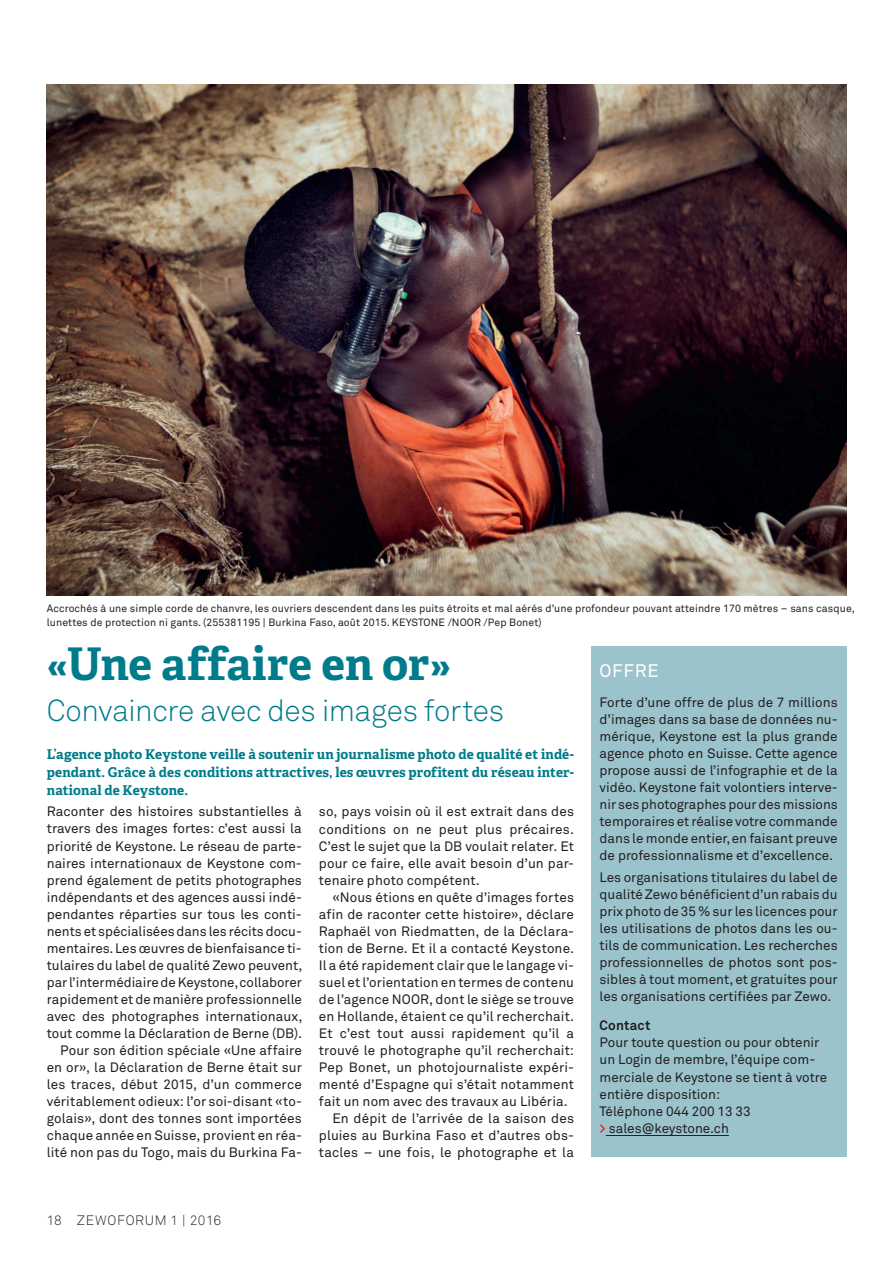
<style>
.page{position:relative;width:893px;height:1263px;background:#fff}
.page>*{position:absolute;margin:0;border:0;box-sizing:border-box;transform-origin:0 0}
.t1{font:700 45px "Adelle Basic";letter-spacing:.005em;color:#007b8b}
.t2{font:300 30px "Akkurat Std";letter-spacing:-.015em;color:#007b8b}
.t3{font:18px "Akkurat Std";letter-spacing:.04em;color:#fff}
.t4{font:13.5px/17px "Akkurat Std";color:#231f20;text-align:justify}
.t5{font:700 13.5px/18px "Adelle Basic";letter-spacing:.005em;color:#007b8b;text-align:justify}
.t6{font:300 13.5px "Akkurat Std";letter-spacing:.045em;color:#231f20}
.t7{font:700 13.5px "Akkurat Std";letter-spacing:.015em;color:#231f20}
.t8{font:10.5px/13.5px "Akkurat Std";letter-spacing:.01em;color:#231f20}
.s1{font-weight:700;color:#ee1d23}
</style>
<div class="page">
<img style="left:47px;top:85px;width:799px;height:510px">
<div style="left:591px;top:646px;width:255px;height:511px;background:#9bc3cc"></div>
<hr style="left:606px;top:1135px;width:123px;height:1px;background:#231f20">
<p class="t8" style="left:47px;top:602px;width:810px">Accrochés à une simple corde de chanvre, les ouvriers descendent dans les puits étroits et mal aérés d’une profondeur pouvant atteindre 170 mètres – sans casque, lunettes de protection ni gants. (255381195 | Burkina Faso, août 2015. KEYSTONE /NOOR /Pep Bonet)</p>
<h3 class="t3" style="left:600px;top:661px;width:61px">OFFRE</h3>
<p class="t4" style="left:600px;top:694px;width:240px">Forte d’une offre de plus de 7 millions d’images dans sa base de données nu&shy;mérique, Keystone est la plus grande agence photo en Suisse. Cette agence propose aussi de l’infographie et de la vidéo. Keystone fait volontiers interve&shy;nir ses photographes pour des missions temporaires et réalise votre commande dans le monde entier, en faisant preuve de professionnalisme et d’excellence.</p>
<p class="t4" style="left:600px;top:869px;width:240px">Les organisations titulaires du label de qualité Zewo bénéficient d’un rabais du prix photo de 35 % sur les licences pour les utilisations de photos dans les ou&shy;tils de communication. Les recherches professionnelles de photos sont pos&shy;sibles à tout moment, et gratuites pour les organisations certifiées par Zewo.</p>
<p class="t7" style="left:600px;top:1017px;width:52px">Contact</p>
<p class="t4" style="left:600px;top:1035px;width:229px;text-align:left">Pour toute question ou pour obtenir un Login de membre, l’équipe com&shy;merciale de Keystone se tient à votre entière disposition:<br>Téléphone 044 200 13 33<br><span class="s1">&gt;</span> sales@keystone.ch</p>
<h1 class="t1" style="left:47px;top:636px;width:406px">«Une affaire en or»</h1>
<h2 class="t2" style="left:47px;top:692px;width:459px">Convaincre avec des images fortes</h2>
<p class="t5" style="left:47px;top:746px;width:529px">L’agence photo Keystone veille à soutenir un journalisme photo de qualité et indé&shy;pendant. Grâce à des conditions attractives, les œuvres profitent du réseau inter&shy;national de Keystone.</p>
<p class="t4" style="left:47px;top:804px;width:257px;text-align:right">Raconter des histoires substantielles à travers des images fortes: c’est aussi la priorité de Keystone. Le réseau de parte&shy;naires internationaux de Keystone com&shy;prend également de petits photographes indépendants et des agences aussi indé&shy;pendantes réparties sur tous les conti&shy;nents et spécialisées dans les récits docu&shy;mentaires. Les œuvres de bienfaisance ti&shy;tulaires du label de qualité Zewo peuvent, par l’intermédiaire de Keystone, collaborer rapidement et de manière professionnelle avec des photographes internationaux, tout comme la Déclaration de Berne (DB).<br>Pour son édition spéciale «Une affaire en or», la Déclaration de Berne était sur les traces, début 2015, d’un commerce véritablement odieux: l’or soi-disant «to&shy;golais», dont des tonnes sont importées chaque année en Suisse, provient en réa&shy;lité non pas du Togo, mais du Burkina Fa-</p>
<p class="t4" style="left:319px;top:804px;width:257px">so, pays voisin où il est extrait dans des conditions on ne peut plus précaires.<br>C’est le sujet que la DB voulait relater. Et pour ce faire, elle avait besoin d’un par&shy;tenaire photo compétent.</p>
<p class="t4" style="left:332px;top:889px;width:243px">«Nous étions en quête d’images fortes</p>
<p class="t4" style="left:319px;top:906px;width:257px">afin de raconter cette histoire», déclare</p>
<p class="t4" style="left:319px;top:923px;width:257px">Raphaël von Riedmatten, de la Déclara-</p>
<p class="t4" style="left:319px;top:940px;width:257px">tion de Berne. Et il a contacté Keystone.</p>
<p class="t4" style="left:319px;top:957px;width:257px">Il a été rapidement clair que le langage vi-</p>
<p class="t4" style="left:319px;top:974px;width:257px">suel et l’orientation en termes de contenu</p>
<p class="t4" style="left:319px;top:991px;width:257px">de l’agence NOOR, dont le siège se trouve</p>
<p class="t4" style="left:319px;top:1008px;width:257px">en Hollande, étaient ce qu’il recherchait.</p>
<p class="t4" style="left:319px;top:1025px;width:257px">Et c’est tout aussi rapidement qu’il a</p>
<p class="t4" style="left:319px;top:1042px;width:257px">trouvé le photographe qu’il recherchait:</p>
<p class="t4" style="left:319px;top:1059px;width:257px">Pep Bonet, un photojournaliste expéri-</p>
<p class="t4" style="left:319px;top:1076px;width:257px">menté d’Espagne qui s’était notamment</p>
<p class="t4" style="left:319px;top:1093px;width:250px">fait un nom avec des travaux au Libéria.</p>
<p class="t4" style="left:332px;top:1110px;width:243px">En dépit de l’arrivée de la saison des</p>
<p class="t4" style="left:319px;top:1127px;width:257px">pluies au Burkina Faso et d’autres obs-</p>
<p class="t4" style="left:319px;top:1144px;width:257px">tacles – une fois, le photographe et la</p>
<p class="t6" style="left:47px;top:1212px;width:176px">18 ZEWOFORUM 1 | 2016</p>
</div>
